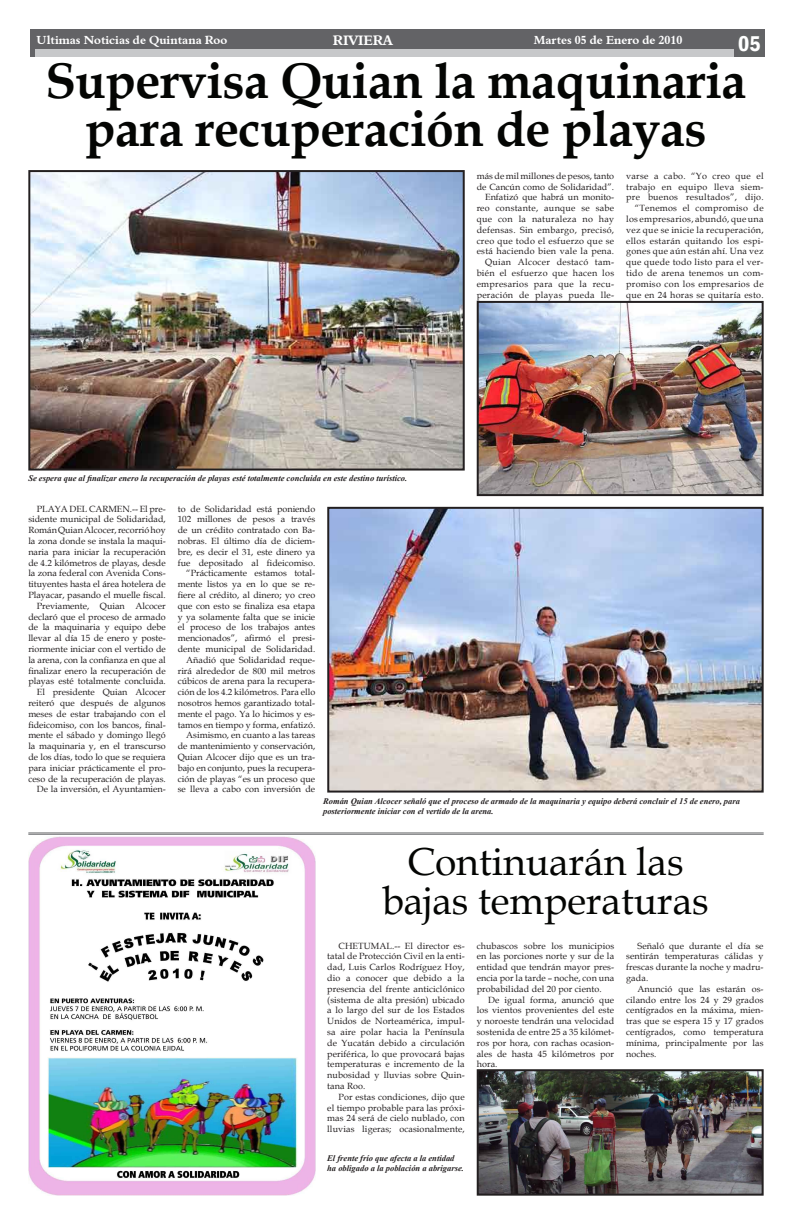
<style>
.page{position:relative;width:792px;height:1224px;background:#fff}
.page>*{position:absolute;margin:0;border:0;box-sizing:border-box;transform-origin:0 0}
.t1{font:700 50px/48px "Book Antiqua";letter-spacing:-.01em;color:#040503;text-align:center}
.t2{font:39px/39px "Book Antiqua";color:#040503;text-align:center}
.t3{font:600 condensed 22px "Franklin Gothic";color:#fff}
.t4{font:14px "Aldine 401 BT Bold A";color:#fff}
.t5{font:12px "Aldine 401 BT Bold A";color:#fff}
.t6{font:9px/10.8px "Book Antiqua";color:#231f20;text-align:justify}
.t7{font:9px/10.8px "Book Antiqua";letter-spacing:.03em;color:#231f20;text-align:right}
.t8{font:italic 700 8.5px/10.2px "Times New Roman";color:#231f20}
</style>
<div class="page">
<div style="left:30px;top:29px;width:735px;height:28px;background:#636366"></div>
<svg style="left:46px;top:49px;width:702px;height:400px"></svg>
<img style="left:31px;top:173px;width:431px;height:295px">
<div style="left:28px;top:170px;width:437px;height:301px;border:2px solid #231f20"></div>
<img style="left:480px;top:1072px;width:281px;height:121px">
<div style="left:477px;top:1069px;width:287px;height:127px;border:2px solid #231f20"></div>
<img style="left:330px;top:510px;width:431px;height:280px">
<div style="left:327px;top:507px;width:437px;height:286px;border:2px solid #231f20"></div>
<hr style="left:28px;top:832px;width:736px;height:1px;background:#6d6f71">
<hr style="left:28px;top:834px;width:736px;height:1px;background:#6d6f71">
<img style="left:28px;top:837px;width:287px;height:359px">
<img style="left:480px;top:304px;width:281px;height:189px">
<div style="left:477px;top:301px;width:287px;height:195px;border:2px solid #231f20"></div>
<h3 class="t5" style="left:37px;top:32px;width:192px">Ultimas Noticias de Quintana Roo</h3>
<h3 class="t4" style="left:333px;top:32px;width:62px">RIVIERA</h3>
<h3 class="t5" style="left:534px;top:33px;width:150px">Martes 05 de Enero de 2010</h3>
<h3 class="t3" style="left:738px;top:29px;width:24px">05</h3>
<h1 class="t1" style="left:45px;top:57px;width:703px">Supervisa Quian la maquinaria para recuperación de playas</h1>
<p class="t8" style="left:28px;top:473px;width:380px">Se espera que al finalizar enero la recuperación de playas esté totalmente concluida en este destino turístico.</p>
<p class="t6" style="left:28px;top:503px;width:139px;text-align:right">PLAYA DEL CARMEN.-- El pre&shy;sidente municipal de Solidaridad, Román Quian Alcocer, recorrió hoy la zona donde se instala la maqui&shy;naria para iniciar la recuperación de 4.2 kilómetros de playas, desde la zona federal con Avenida Cons&shy;tituyentes hasta el área hotelera de Playacar, pasando el muelle fiscal.<br>Previamente, Quian Alcocer declaró que el proceso de armado de la maquinaria y equipo debe llevar al día 15 de enero y poste&shy;riormente iniciar con el vertido de la arena, con la confianza en que al finalizar enero la recuperación de playas esté totalmente concluida.<br>El presidente Quian Alcocer reiteró que después de algunos meses de estar trabajando con el fideicomiso, con los bancos, final&shy;mente el sábado y domingo llegó la maquinaria y, en el transcurso de los días, todo lo que se requiera para iniciar prácticamente el pro&shy;ceso de la recuperación de playas.<br>De la inversión, el Ayuntamien-</p>
<p class="t6" style="left:178px;top:503px;width:139px;text-align:right">to de Solidaridad está poniendo<br>102 millones de pesos a través de un crédito contratado con Ba&shy;nobras. El último día de diciem&shy;bre, es decir el 31, este dinero ya fue depositado al fideicomiso. “Prácticamente estamos total&shy;mente listos ya en lo que se re&shy;fiere al crédito, al dinero; yo creo que con esto se finaliza esa etapa y ya solamente falta que se inicie el proceso de los trabajos antes mencionados”, afirmó el presi&shy;dente municipal de Solidaridad.<br>Añadió que Solidaridad reque&shy;rirá alrededor de 800 mil metros cúbicos de arena para la recupera&shy;ción de los 4.2 kilómetros. Para ello nosotros hemos garantizado total&shy;mente el pago. Ya lo hicimos y es&shy;tamos en tiempo y forma, enfatizó.<br>Asimismo, en cuanto a las tareas de mantenimiento y conservación,<br>Quian Alcocer dijo que es un tra&shy;bajo en conjunto, pues la recupera&shy;ción de playas “es un proceso que se lleva a cabo con inversión de</p>
<p class="t7" style="left:477px;top:170px;width:139px">más de mil millones de pesos, tanto de Cancún como de Solidaridad”.<br>Enfatizó que habrá un monito&shy;reo constante, aunque se sabe que con la naturaleza no hay defensas. Sin embargo, precisó, creo que todo el esfuerzo que se está haciendo bien vale la pena.<br>Quian Alcocer destacó tam&shy;bién el esfuerzo que hacen los empresarios para que la recu&shy;peración de playas pueda lle-</p>
<p class="t7" style="left:626px;top:170px;width:139px">varse a cabo. “Yo creo que el trabajo en equipo lleva siem&shy;pre buenos resultados”, dijo. “Tenemos el compromiso de los empresarios, abundó, que una vez que se inicie la recuperación, ellos estarán quitando los espi&shy;gones que aún están ahí. Una vez que quede todo listo para el ver&shy;tido de arena tenemos un com&shy;promiso con los empresarios de que en 24 horas se quitaría esto.</p>
<p class="t8" style="left:323px;top:796px;width:418px">Román Quian Alcocer señaló que el proceso de armado de la maquinaria y equipo deberá concluir el 15 de enero, para posteriormente iniciar con el vertido de la arena.</p>
<h2 class="t2" style="left:382px;top:841px;width:328px">Continuarán las bajas temperaturas</h2>
<p class="t6" style="left:327px;top:940px;width:139px;text-indent:11px">CHETUMAL.-- El director es&shy;tatal de Protección Civil en la enti&shy;dad, Luis Carlos Rodríguez Hoy, dio a conocer que debido a la presencia del frente anticiclónico (sistema de alta presión) ubicado a lo largo del sur de los Estados Unidos de Norteamérica, impul&shy;sa aire polar hacia la Península de Yucatán debido a circulación periférica, lo que provocará bajas temperaturas e incremento de la nubosidad y lluvias sobre Quin&shy;tana Roo.</p>
<p class="t6" style="left:327px;top:1091px;width:139px;text-indent:11px">Por estas condiciones, dijo que el tiempo probable para las próxi&shy;mas 24 será de cielo nublado, con lluvias ligeras; ocasionalmente,</p>
<p class="t8" style="left:327px;top:1153px;width:138px">El frente frío que afecta a la entidad ha obligado a la población a abrigarse.</p>
<p class="t6" style="left:477px;top:940px;width:139px">chubascos sobre los municipios en las porciones norte y sur de la entidad que tendrán mayor pres&shy;encia por la tarde – noche, con una probabilidad del 20 por ciento.</p>
<p class="t6" style="left:477px;top:994px;width:139px;text-indent:11px">De igual forma, anunció que los vientos provenientes del este y noroeste tendrán una velocidad sostenida de entre 25 a 35 kilómet&shy;ros por hora, con rachas ocasion&shy;ales de hasta 45 kilómetros por hora.</p>
<p class="t6" style="left:626px;top:940px;width:139px;text-indent:11px">Señaló que durante el día se sentirán temperaturas cálidas y frescas durante la noche y madru&shy;gada.</p>
<p class="t6" style="left:626px;top:983px;width:139px;text-indent:11px">Anunció que las estarán os&shy;cilando entre los 24 y 29 grados centígrados en la máxima, mien&shy;tras que se espera 15 y 17 grados centígrados, como temperatura mínima, principalmente por las noches.</p>
</div>
